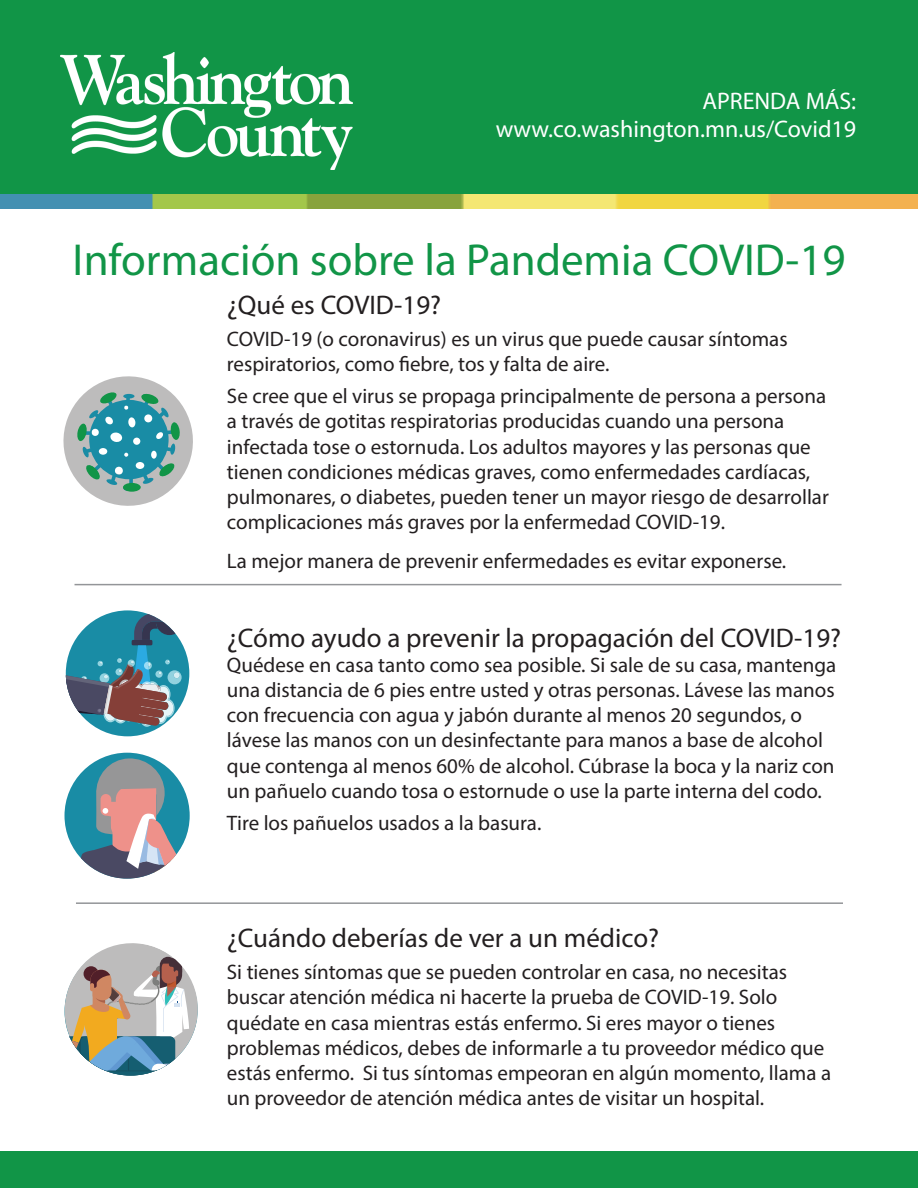
<style>
.page{position:relative;width:918px;height:1188px;background:#fff}
.page>*{position:absolute;margin:0;border:0;box-sizing:border-box;transform-origin:0 0}
.t1{font:45px "Myriad Pro";color:#119547}
.t2{font:27px "Myriad Pro";color:#231f20}
.t3{font:24px "Myriad Pro";color:#fff}
.t4{font:21px/25.2px "Myriad Pro";color:#231f20}
</style>
<div class="page">
<div style="left:0;top:0;width:918px;height:197px;background:#119547"></div>
<img style="left:0;top:195px;width:918px;height:14px">
<hr style="left:75px;top:584px;width:767px;height:1px;background:#939598">
<img style="left:60px;top:53px;width:293px;height:117px">
<svg style="left:66px;top:610px;width:123px;height:126px"></svg>
<svg style="left:64px;top:943px;width:134px;height:133px"></svg>
<svg style="left:64px;top:753px;width:126px;height:126px"></svg>
<hr style="left:76px;top:902px;width:767px;height:2px;background:#939598">
<svg style="left:63px;top:376px;width:130px;height:130px"></svg>
<div style="left:123px;top:483px;width:18px;height:9px;background:#119547;border-radius:50%"></div>
<div style="left:0;top:1151px;width:918px;height:37px;background:#119547"></div>
<p class="t3" style="left:702px;top:86px;width:155px">APRENDA MÁS:</p>
<p class="t3" style="left:496px;top:115px;width:362px">www.co.washington.mn.us/Covid19</p>
<p class="t1" style="left:72px;top:233px;width:775px">Información sobre la Pandemia COVID-19</p>
<p class="t2" style="left:227px;top:288px;width:216px">¿Qué es COVID-19?</p>
<p class="t4" style="left:227px;top:326px;width:562px">COVID-19 (o coronavirus) es un virus que puede causar síntomas respiratorios, como fiebre, tos y falta de aire.</p>
<p class="t4" style="left:227px;top:383px;width:604px">Se cree que el virus se propaga principalmente de persona a persona a través de gotitas respiratorias producidas cuando una persona infectada tose o estornuda. Los adultos mayores y las personas que tienen condiciones médicas graves, como enfermedades cardíacas, pulmonares, o diabetes, pueden tener un mayor riesgo de desarrollar complicaciones más graves por la enfermedad COVID-19.</p>
<p class="t4" style="left:227px;top:548px;width:561px">La mejor manera de prevenir enfermedades es evitar exponerse.</p>
<p class="t2" style="left:227px;top:621px;width:616px">¿Cómo ayudo a prevenir la propagación del COVID-19?</p>
<p class="t4" style="left:227px;top:652px;width:611px">Quédese en casa tanto como sea posible. Si sale de su casa, mantenga una distancia de 6 pies entre usted y otras personas. Lávese las manos con frecuencia con agua y jabón durante al menos 20 segundos, o lávese las manos con un desinfectante para manos a base de alcohol que contenga al menos 60% de alcohol. Cúbrase la boca y la nariz con un pañuelo cuando tosa o estornude o use la parte interna del codo.</p>
<p class="t4" style="left:227px;top:810px;width:316px">Tire los pañuelos usados a la basura.</p>
<p class="t2" style="left:227px;top:921px;width:434px">¿Cuándo deberías de ver a un médico?</p>
<p class="t4" style="left:227px;top:959px;width:606px">Si tienes síntomas que se pueden controlar en casa, no necesitas buscar atención médica ni hacerte la prueba de COVID-19. Solo quédate en casa mientras estás enfermo. Si eres mayor o tienes problemas médicos, debes de informarle a tu proveedor médico que estás enfermo. Si tus síntomas empeoran en algún momento, llama a un proveedor de atención médica antes de visitar un hospital.</p>
</div>
